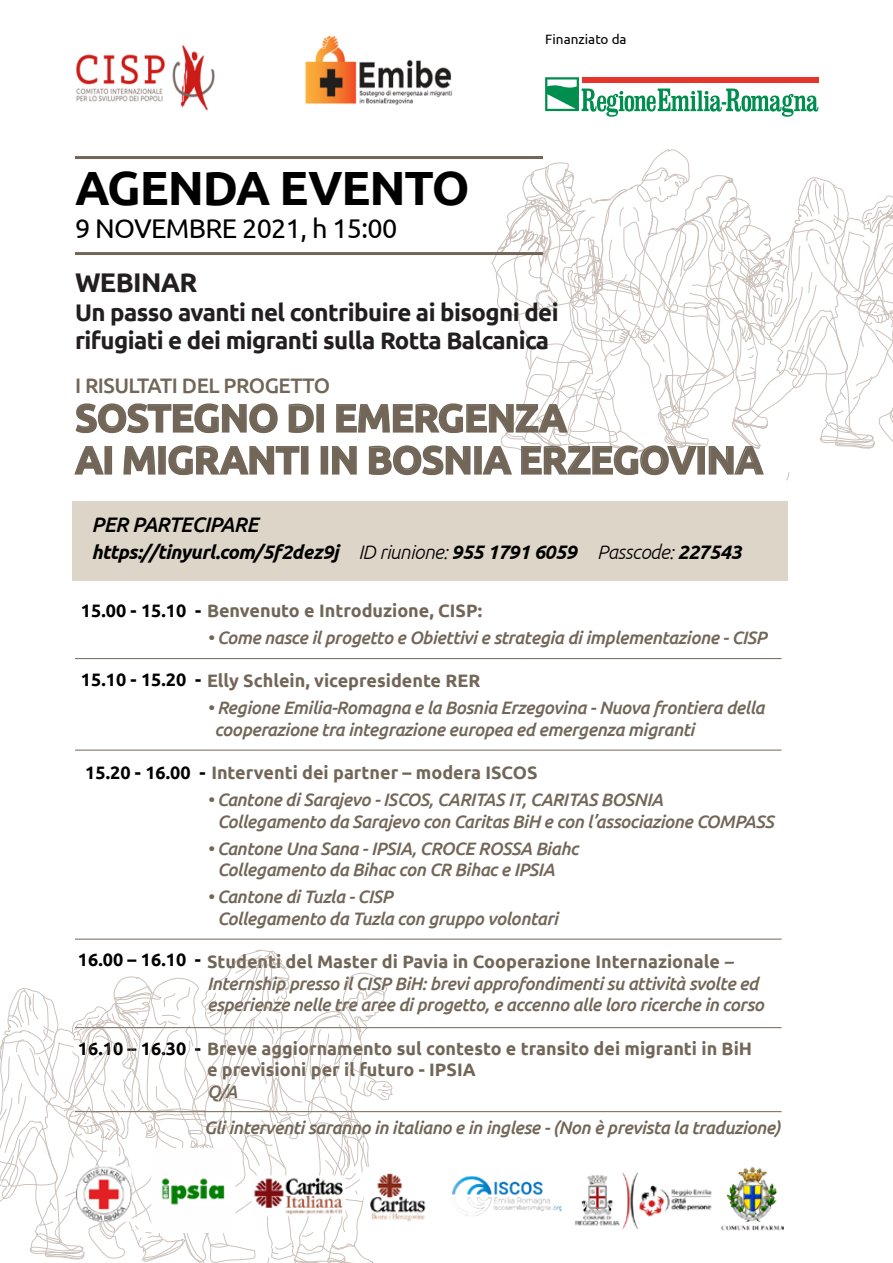
<style>
.page{position:relative;width:893px;height:1263px;background:#fff}
.page>*{position:absolute;margin:0;border:0;box-sizing:border-box;transform-origin:0 0}
.t1{font:700 48px "Ubuntu";letter-spacing:-.025em;color:#000}
.t2{font:700 39px/42px "Ubuntu";letter-spacing:-.025em;color:#726658}
.t3{font:27px "Ubuntu";letter-spacing:-.025em;color:#000}
.t4{font:700 27px "Ubuntu";letter-spacing:-.025em;color:#231f20}
.t5{font:700 24px/28.8px "Ubuntu";letter-spacing:-.025em;color:#231f20}
.t6{font:500 21px "Ubuntu";letter-spacing:-.025em;color:#726658}
.t7{font:italic 500 21px "Ubuntu";letter-spacing:-.025em;color:#000}
.t8{font:italic 700 19.5px "Ubuntu";letter-spacing:-.025em;color:#000}
.t9{font:italic 500 18px/21.6px "Ubuntu";letter-spacing:-.025em;color:#726658}
.t10{font:700 18px/21.6px "Ubuntu";color:#726658}
.t11{font:700 18px "Ubuntu";color:#000}
.t12{font:13.5px "Ubuntu";color:#000}
.s1{font-weight:300}
.s2{color:#000}
.s3{font-weight:700;font-style:normal}
</style>
<div class="page">
<div style="left:72px;top:502px;width:715px;height:79px;background:#ddd5c7"></div>
<svg style="left:75px;top:403px;width:203px;height:31px"></svg>
<svg style="left:288px;top:403px;width:26px;height:30px"></svg>
<div style="left:316px;top:404px;width:8px;height:29px;border:2px solid #726658"></div>
<svg style="left:74px;top:446px;width:31px;height:29px"></svg>
<div style="left:105px;top:446px;width:7px;height:29px;border:2px solid #726658"></div>
<svg style="left:123px;top:446px;width:33px;height:29px"></svg>
<div style="left:158px;top:446px;width:8px;height:29px;border:2px solid #726658"></div>
<svg style="left:168px;top:445px;width:132px;height:31px"></svg>
<div style="left:301px;top:446px;width:7px;height:29px;border:2px solid #726658"></div>
<div style="left:321px;top:446px;width:7px;height:29px;border:2px solid #726658"></div>
<svg style="left:332px;top:149px;width:561px;height:331px"></svg>
<hr style="left:75px;top:658px;width:707px;height:1px;background:#726658">
<hr style="left:75px;top:750px;width:707px;height:1px;background:#726658">
<hr style="left:75px;top:939px;width:707px;height:1px;background:#726658">
<hr style="left:75px;top:1027px;width:707px;height:1px;background:#726658">
<hr style="left:75px;top:1111px;width:707px;height:1px;background:#726658">
<img style="left:305px;top:35px;width:147px;height:70px">
<img style="left:75px;top:45px;width:140px;height:66px">
<svg style="left:0;top:950px;width:393px;height:313px"></svg>
<img style="left:76px;top:1149px;width:707px;height:84px">
<hr style="left:75px;top:156px;width:468px;height:3px;background:#726658">
<hr style="left:75px;top:252px;width:468px;height:3px;background:#726658">
<svg style="left:545px;top:77px;width:273px;height:40px"></svg>
<p class="t12" style="left:545px;top:31px;width:83px">Finanziato da</p>
<h1 class="t1" style="left:75px;top:159px;width:396px">AGENDA EVENTO</h1>
<h3 class="t3" style="left:75px;top:212px;width:324px">9 NOVEMBRE 2021, h 15:00</h3>
<h3 class="t4" style="left:75px;top:266px;width:124px">WEBINAR</h3>
<h3 class="t5" style="left:75px;top:297px;width:485px">Un passo avanti nel contribuire ai bisogni dei rifugiati e dei migranti sulla Rotta Balcanica</h3>
<p class="t6" style="left:75px;top:372px;width:257px">I RISULTATI DEL PROGETTO</p>
<h2 class="t2" style="left:75px;top:396px;width:690px">SOSTEGNO DI EMERGENZA<br>AI MIGRANTI IN BOSNIA ERZEGOVINA</h2>
<p class="t7" style="left:91px;top:512px;width:168px">PER PARTECIPARE</p>
<p class="t8" style="left:91px;top:541px;width:651px">https://tinyurl.com/5f2dez9j <span class="s1">ID riunione:</span> 955 1791 6059 <span class="s1">Passcode:</span> 227543</p>
<p class="t10" style="left:81px;top:600px;width:403px"><span class="s2">15.00 - 15.10 -</span> Benvenuto e Introduzione, CISP:</p>
<p class="t9" style="left:207px;top:626px;width:561px">• Come nasce il progetto e Obiettivi e strategia di implementazione - CISP</p>
<p class="t10" style="left:81px;top:670px;width:401px"><span class="s2">15.10 - 15.20 -</span> Elly Schlein, vicepresidente RER</p>
<p class="t9" style="left:215px;top:697px;width:551px;text-indent:-8px">• Regione Emilia-Romagna e la Bosnia Erzegovina - Nuova frontiera della cooperazione tra integrazione europea ed emergenza migranti</p>
<p class="t10" style="left:85px;top:762px;width:454px"><span class="s2">15.20 - 16.00 -</span> Interventi dei partner – modera ISCOS</p>
<p class="t9" style="left:218px;top:788px;width:558px;text-indent:-11px">• Cantone di Sarajevo - ISCOS, CARITAS IT, CARITAS BOSNIA<br>Collegamento da Sarajevo con Caritas BiH e con l’associazione COMPASS</p>
<p class="t9" style="left:218px;top:837px;width:362px;text-indent:-10px">• Cantone Una Sana - IPSIA, CROCE ROSSA Biahc<br>Collegamento da Bihac con CR Bihac e IPSIA</p>
<p class="t9" style="left:218px;top:886px;width:342px;text-indent:-10px">• Cantone di Tuzla - CISP<br>Collegamento da Tuzla con gruppo volontari</p>
<p class="t9" style="left:207px;top:950px;width:558px"><span class="s3">Studenti del Master di Pavia in Cooperazione Internazionale</span> –<br>Internship presso il CISP BiH: brevi approfondimenti su attività svolte ed esperienze nelle tre aree di progetto, e accenno alle loro ricerche in corso</p>
<p class="t10" style="left:207px;top:1037px;width:546px;text-indent:-129px"><span class="s2">16.10 – 16.30 -</span> Breve aggiornamento sul contesto e transito dei migranti in BiH e previsioni per il futuro - IPSIA</p>
<p class="t9" style="left:207px;top:1080px;width:32px">Q/A</p>
<p class="t11" style="left:78px;top:949px;width:125px">16.00 – 16.10 -</p>
<p class="t9" style="left:204px;top:1116px;width:578px">Gli interventi saranno in italiano e in inglese - (Non è prevista la traduzione)</p>
</div>
